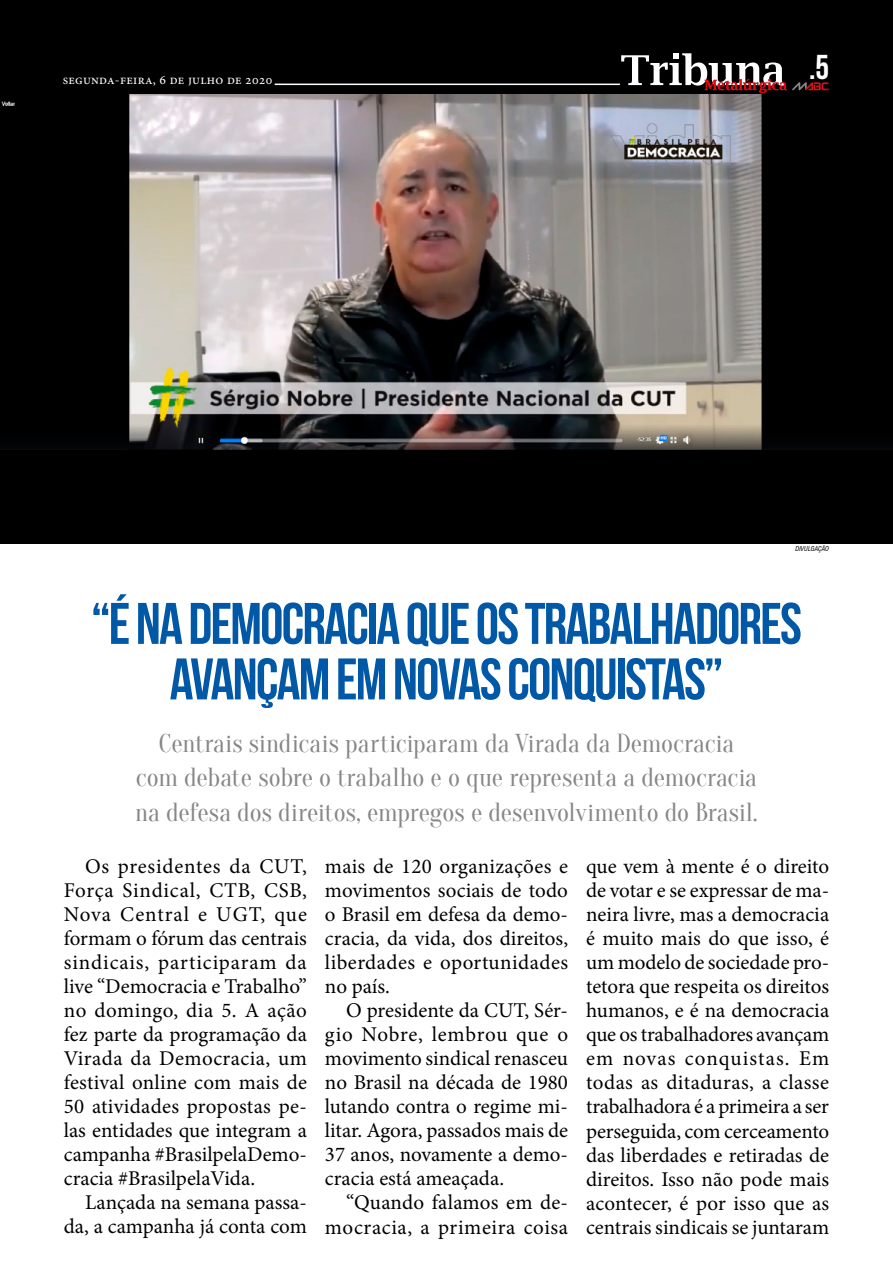
<style>
.page{position:relative;width:893px;height:1276px;background:#fff}
.page>*{position:absolute;margin:0;border:0;box-sizing:border-box;transform-origin:0 0}
.t1{font:58.5px/55.5px "Bebas Neue";letter-spacing:-.03em;color:#0058a6;text-align:center}
.t2{font:34.5px "Bebas Neue";color:#fff}
.t3{font:25.5px/34.5px "Oranienbaum";letter-spacing:-.005em;color:#878787;text-align:center}
.t4{font:21px/24px "Minion Pro";letter-spacing:.005em;color:#000;text-align:justify}
.t5{font:13.5px "Minion Pro";letter-spacing:.02em;color:#fff}
.t6{font:italic condensed 6.6px "Swiss 721 BT";color:#000}
</style>
<div class="page">
<div style="left:0;top:0;width:893px;height:544px;background:#000"></div>
<img style="left:0;top:94px;width:893px;height:356px">
<svg style="left:621px;top:53px;width:208px;height:40px"></svg>
<hr style="left:275px;top:84px;width:345px;height:1px;background:#fff">
<p class="t5" style="left:63px;top:71px;width:211px">segunda-feira, 6 de julho de 2020</p>
<h2 class="t2" style="left:809px;top:48px;width:22px">.5</h2>
<p class="t6" style="left:795px;top:544px;width:35px">DIVULGAÇÃO</p>
<h1 class="t1" style="left:91px;top:595px;width:712px">“É NA DEMOCRACIA QUE OS TRABALHADORES<br>AVANÇAM EM NOVAS CONQUISTAS”</h1>
<p class="t3" style="left:135px;top:726px;width:624px">Centrais sindicais participaram da Virada da Democracia com debate sobre o trabalho e o que representa a democracia na defesa dos direitos, empregos e desenvolvimento do Brasil.</p>
<p class="t4" style="left:64px;top:854px;width:245px;text-indent:21px">Os presidentes da CUT, Força Sindical, CTB, CSB, Nova Central e UGT, que formam o fórum das centrais sindicais, participaram da live “Democracia e Trabalho” no domingo, dia 5. A ação fez parte da programação da Virada da Democracia, um festival online com mais de 50 atividades propostas pe&shy;las entidades que integram a campanha #BrasilpelaDemo&shy;cracia #BrasilpelaVida.</p>
<p class="t4" style="left:64px;top:1190px;width:245px;text-align:right">Lançada na semana passa&shy;da, a campanha já conta com</p>
<p class="t4" style="left:325px;top:854px;width:245px">mais de 120 organizações e movimentos sociais de todo o Brasil em defesa da demo&shy;cracia, da vida, dos direitos, liberdades e oportunidades no país.</p>
<p class="t4" style="left:325px;top:998px;width:245px;text-indent:21px">O presidente da CUT, Sér&shy;gio Nobre, lembrou que o movimento sindical renasceu no Brasil na década de 1980 lutando contra o regime mi&shy;litar. Agora, passados mais de 37 anos, novamente a demo&shy;cracia está ameaçada.</p>
<p class="t4" style="left:325px;top:1191px;width:245px;text-align:right">“Quando falamos em de&shy;mocracia, a primeira coisa</p>
<p class="t4" style="left:586px;top:855px;width:245px">que vem à mente é o direito de votar e se expressar de ma&shy;neira livre, mas a democracia é muito mais do que isso, é um modelo de sociedade pro&shy;tetora que respeita os direitos humanos, e é na democracia que os trabalhadores avançam em novas conquistas. Em todas as ditaduras, a classe trabalhadora é a primeira a ser perseguida, com cerceamento das liberdades e retiradas de direitos. Isso não pode mais acontecer, é por isso que as centrais sindicais se juntaram</p>
</div>
